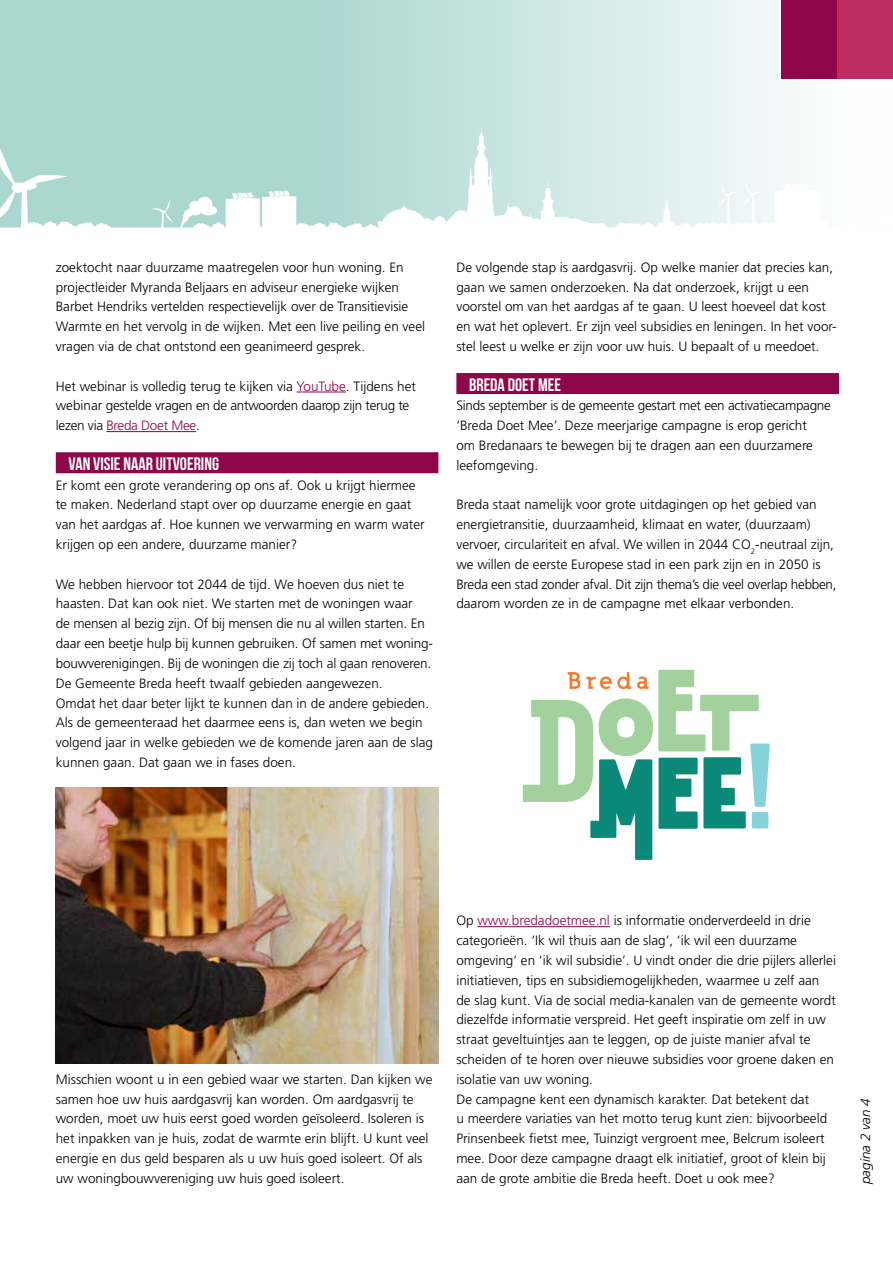
<style>
.page{position:relative;width:893px;height:1263px;background:#fff}
.page>*{position:absolute;margin:0;border:0;box-sizing:border-box;transform-origin:0 0}
.H2_KOPJE_WIT{font:700 18px "Bebas Neue";color:#fff}
.P_basistekst{font:300 13.5px/19.8px "Frutiger LT Std";color:#000}
.P_basistekst-2{font:300 13.5px/19.8px "Frutiger LT Std";letter-spacing:-.02em;color:#000}
.t1{font:italic 300 13.5px "Frutiger LT Std";color:#000}
.s1{color:#8e064a}
</style>
<div class="page">
<svg style="left:0;top:0;width:795px;height:127px;background:#c0e1dc"></svg>
<svg style="left:0;top:127px;width:795px;height:101px"></svg>
<svg style="left:545px;top:183px;width:6px;height:8px"></svg>
<div style="left:837px;top:0;width:56px;height:79px;background:#be2b5f"></div>
<div style="left:781px;top:0;width:56px;height:79px;background:#8e064a"></div>
<hr style="left:297px;top:392px;width:49px;height:1px;background:#8e064a">
<hr style="left:106px;top:431px;width:90px;height:1px;background:#8e064a">
<div style="left:56px;top:452px;width:382px;height:21px;background:#8e064a"></div>
<div style="left:456px;top:373px;width:383px;height:21px;background:#8e064a"></div>
<hr style="left:477px;top:926px;width:133px;height:1px;background:#8e064a">
<svg style="left:523px;top:670px;width:247px;height:190px"></svg>
<img style="left:56px;top:787px;width:382px;height:277px">
<p class="P_basistekst" style="left:56px;top:257px;width:371px">zoektocht naar duurzame maatregelen voor hun woning. En projectleider Myranda Beljaars en adviseur energieke wijken Barbet Hendriks vertelden respectievelijk over de Transitievisie Warmte en het vervolg in de wijken. Met een live peiling en veel vragen via de chat ontstond een geanimeerd gesprek.</p>
<p class="P_basistekst-2" style="left:56px;top:376px;width:362px">Het webinar is volledig terug te kijken via <span class="s1">YouTube</span>. Tijdens het webinar gestelde vragen en de antwoorden daarop zijn terug te lezen via <span class="s1">Breda Doet Mee</span>.</p>
<p class="H2_KOPJE_WIT" style="left:69px;top:454px;width:152px">VAN VISIE NAAR UITVOERING</p>
<p class="P_basistekst" style="left:56px;top:475px;width:370px">Er komt een grote verandering op ons af. Ook u krijgt hiermee te maken. Nederland stapt over op duurzame energie en gaat van het aardgas af. Hoe kunnen we verwarming en warm water krijgen op een andere, duurzame manier?</p>
<p class="P_basistekst" style="left:56px;top:574px;width:378px">We hebben hiervoor tot 2044 de tijd. We hoeven dus niet te haasten. Dat kan ook niet. We starten met de woningen waar<br>de mensen al bezig zijn. Of bij mensen die nu al willen starten. En daar een beetje hulp bij kunnen gebruiken. Of samen met woning&shy;bouwverenigingen. Bij de woningen die zij toch al gaan renoveren.<br>De Gemeente Breda heeft twaalf gebieden aangewezen.</p>
<p class="P_basistekst" style="left:56px;top:693px;width:379px">Omdat het daar beter lijkt te kunnen dan in de andere gebieden.<br>Als de gemeenteraad het daarmee eens is, dan weten we begin volgend jaar in welke gebieden we de komende jaren aan de slag kunnen gaan. Dat gaan we in fases doen.</p>
<p class="P_basistekst" style="left:456px;top:257px;width:382px">De volgende stap is aardgasvrij. Op welke manier dat precies kan, gaan we samen onderzoeken. Na dat onderzoek, krijgt u een voorstel om van het aardgas af te gaan. U leest hoeveel dat kost en wat het oplevert. Er zijn veel subsidies en leningen. In het voor&shy;stel leest u welke er zijn voor uw huis. U bepaalt of u meedoet.</p>
<p class="H2_KOPJE_WIT" style="left:469px;top:375px;width:93px">BREDA DOET MEE</p>
<p class="P_basistekst" style="left:456px;top:396px;width:376px">Sinds september is de gemeente gestart met een activatiecampagne ‘Breda Doet Mee’. Deze meerjarige campagne is erop gericht<br>om Bredanaars te bewegen bij te dragen aan een duurzamere leefomgeving.</p>
<p class="P_basistekst" style="left:456px;top:495px;width:382px">Breda staat namelijk voor grote uitdagingen op het gebied van energietransitie, duurzaamheid, klimaat en water, (duurzaam) vervoer, circulariteit en afval. We willen in 2044 CO<sub>2</sub>-neutraal zijn, we willen de eerste Europese stad in een park zijn en in 2050 is Breda een stad zonder afval. Dit zijn thema’s die veel overlap hebben, daarom worden ze in de campagne met elkaar verbonden.</p>
<p class="P_basistekst" style="left:56px;top:1069px;width:378px">Misschien woont u in een gebied waar we starten. Dan kijken we samen hoe uw huis aardgasvrij kan worden. Om aardgasvrij te worden, moet uw huis eerst goed worden geïsoleerd. Isoleren is het inpakken van je huis, zodat de warmte erin blijft. U kunt veel energie en dus geld besparen als u uw huis goed isoleert. Of als uw woningbouwvereniging uw huis goed isoleert.</p>
<p class="P_basistekst" style="left:456px;top:911px;width:381px">Op <span class="s1">www.bredadoetmee.nl</span> is informatie onderverdeeld in drie categorieën. ‘Ik wil thuis aan de slag’, ‘ik wil een duurzame omgeving’ en ‘ik wil subsidie’. U vindt onder die drie pijlers allerlei initiatieven, tips en subsidiemogelijkheden, waarmee u zelf aan de slag kunt. Via de social media-kanalen van de gemeente wordt diezelfde informatie verspreid. Het geeft inspiratie om zelf in uw straat geveltuintjes aan te leggen, op de juiste manier afval te scheiden of te horen over nieuwe subsidies voor groene daken en isolatie van uw woning.</p>
<p class="P_basistekst" style="left:456px;top:1089px;width:372px">De campagne kent een dynamisch karakter. Dat betekent dat<br>u meerdere variaties van het motto terug kunt zien: bijvoorbeeld Prinsenbeek fietst mee, Tuinzigt vergroent mee, Belcrum isoleert mee. Door deze campagne draagt elk initiatief, groot of klein bij aan de grote ambitie die Breda heeft. Doet u ook mee?</p>
<p class="t1" style="left:858px;top:1184px;width:87px;rotate:-90deg">pagina 2 van 4</p>
</div>
